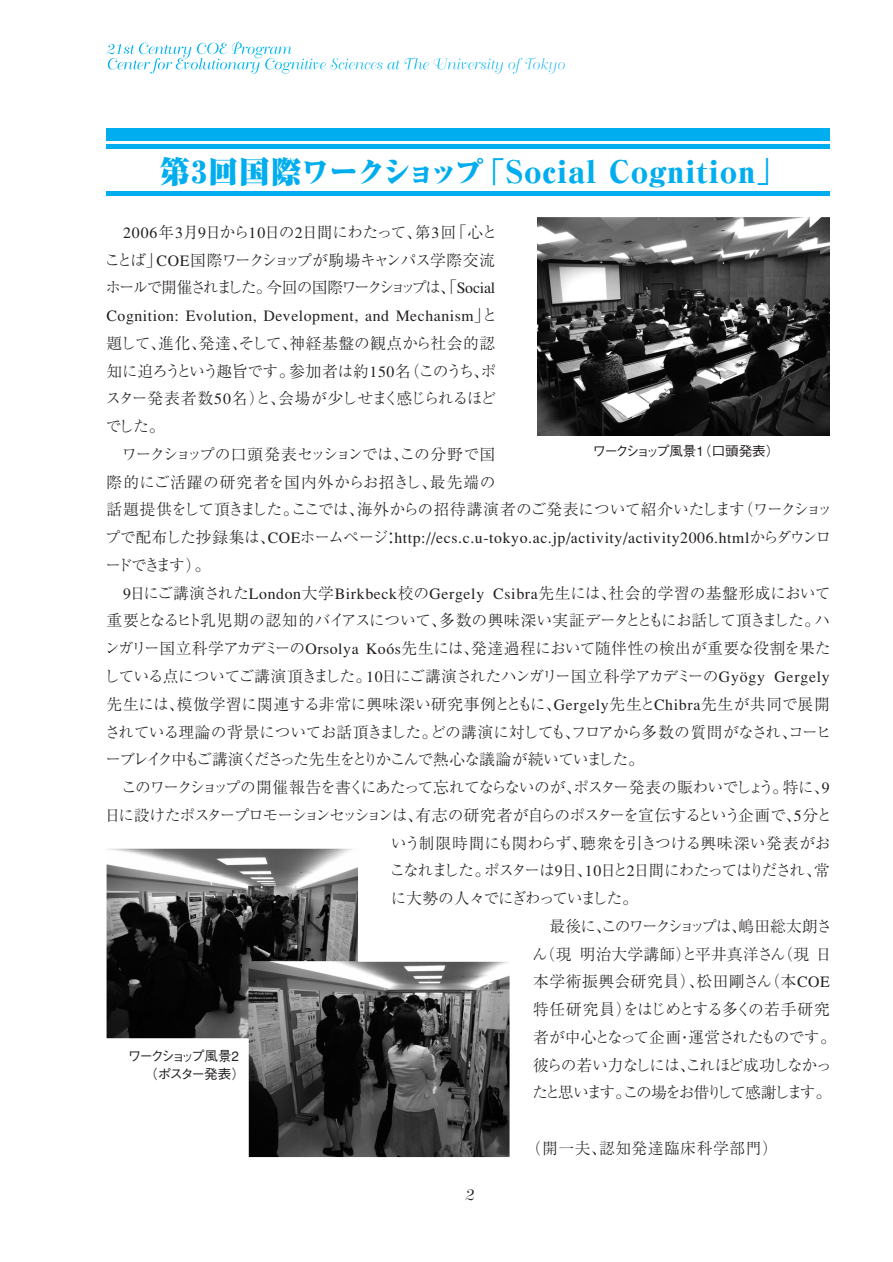
<style>
.page{position:relative;width:893px;height:1262px;background:#fff}
.page>*{position:absolute;margin:0;border:0;box-sizing:border-box;transform-origin:0 0}
.t1{font:900 30px "Ryumin";letter-spacing:.05em;color:#00aeef}
.t2{font:16.5px "Bellevue";color:#231f20}
.t3{font:300 15.75px/27.8px "Ryumin";letter-spacing:-.04em;color:#231f20;text-align:justify}
.t4{font:300 15.75px/27.8px "Ryumin";letter-spacing:-.01em;color:#231f20}
.t5{font:300 15.75px/27.8px "Ryumin";letter-spacing:.005em;color:#231f20}
.t6{font:300 15.75px "Ryumin";letter-spacing:-.095em;color:#231f20}
.t7{font:300 15.75px "Ryumin";letter-spacing:-.08em;color:#231f20}
.t8{font:300 15.75px "Ryumin";letter-spacing:-.075em;color:#231f20}
.t9{font:300 15.75px "Ryumin";letter-spacing:.035em;color:#231f20}
.t10{font:300 15.75px "Ryumin";letter-spacing:-.02em;color:#231f20}
.t11{font:300 15.75px "Ryumin";letter-spacing:-.15em;color:#231f20}
.t12{font:300 15.75px "Ryumin";letter-spacing:-.13em;color:#231f20}
.t13{font:300 15.75px "Ryumin";letter-spacing:.015em;color:#231f20}
.t14{font:15.75px "Times";color:#231f20}
.t15{font:500 13.5px/18px "Gothic BBB";letter-spacing:-.155em;color:#231f20}
.t16{font:500 13.5px "Gothic BBB";letter-spacing:-.075em;color:#231f20}
.s1{font-family:"Times";font-weight:400}
.s2{font-family:"BLS Gaiji ST Rml";font-weight:400}
</style>
<div class="page">
<svg style="left:107px;top:41px;width:458px;height:33px"></svg>
<img style="left:107px;top:848px;width:402px;height:309px">
<div style="left:107px;top:128px;width:722px;height:12px;background:#00aeef"></div>
<hr style="left:107px;top:145px;width:722px;height:4px;background:#00aeef">
<div style="left:107px;top:191px;width:722px;height:5px;background:#00aeef"></div>
<img style="left:537px;top:217px;width:293px;height:218px">
<h1 class="t1" style="left:160px;top:161px;width:627px">第3回国際ワークショップ「Social Cognition」</h1>
<p class="t4" style="left:104px;top:220px;width:394px;text-indent:19px">2006年3月9日から10日の2日間にわたって、第3回「心とことば」COE国際ワークショップが駒場キャンパス学際交流ホールで開催されました。今回の国際ワークショップは、「Social Cognition: Evolution, Development, and Mechanism」と題して、進化、発達、そして、神経基盤の観点から社会的認知に迫ろうという趣旨です。参加者は約150名（このうち、ポスター発表者数50名）と、会場が少しせまく感じられるほどでした。</p>
<p class="t5" style="left:105px;top:442px;width:729px;text-indent:16px">ワークショップの口頭発表セッションでは、この分野で国<br>際的にご活躍の研究者を国内外からお招きし、最先端の<br>話題提供をして頂きました。ここでは、海外からの招待講演者のご発表について紹介いたします（ワークショップで配布した抄録集は、COEホームページ：http://ecs.c.u-tokyo.ac.jp/activity/activity2006.htmlからダウンロードできます）。</p>
<p class="t3" style="left:104px;top:581px;width:729px;text-indent:19px">9日にご講演されたLondon大学Birkbeck校のGergely Csibra先生には、社会的学習の基盤形成において重要となるヒト乳児期の認知的バイアスについて、多数の興味深い実証データとともにお話して頂きました。ハンガリー国立科学アカデミーのOrsolya Koo<span class="s1">´</span>s先生には、発達過程において随伴性の検出が重要な役割を果たしている点についてご講演頂きました。10日にご講演されたハンガリー国立科学アカデミーのGyogy Gergely先生には、模倣学習に関連する非常に興味深い研究事例とともに、Gergely先生とChibra先生が共同で展開されている理論の背景についてお話頂きました。どの講演に対しても、フロアから多数の質問がなされ、コーヒーブレイク中もご講演くださった先生をとりかこんで熱心な議論が続いていました。</p>
<p class="t8" style="left:121px;top:781px;width:710px">このワークショップの開催報告を書くにあたって忘れてならないのが、ポスター発表の賑わいでしょう。特に、9</p>
<p class="t6" style="left:105px;top:809px;width:728px">日に設けたポスタープロモーションセッションは、有志の研究者が自らのポスターを宣伝するという企画で、5分と</p>
<p class="t10" style="left:391px;top:837px;width:441px">いう制限時間にも関わらず、聴衆を引きつける興味深い発表がお</p>
<p class="t7" style="left:389px;top:865px;width:441px">こなれました。ポスターは9日、10日と2日間にわたってはりだされ、常</p>
<p class="t6" style="left:390px;top:892px;width:249px">に大勢の人々でにぎわっていました。</p>
<p class="t12" style="left:549px;top:920px;width:284px">最後に、このワークショップは、嶋田総太<span class="s2">髓</span>さ</p>
<p class="t13" style="left:532px;top:948px;width:301px">ん（現明治大学講師）と平井真洋さん（現 日</p>
<p class="t9" style="left:533px;top:976px;width:298px">本学術振興会研究員）、松田剛さん（本COE</p>
<p class="t3" style="left:533px;top:997px;width:298px">特任研究員）をはじめとする多くの若手研究</p>
<p class="t3" style="left:533px;top:1025px;width:304px">者が中心となって企画・運営されたものです。</p>
<p class="t7" style="left:533px;top:1059px;width:300px">彼らの若い力なしには、これほど成功しなかっ</p>
<p class="t11" style="left:532px;top:1087px;width:300px">たと思います。この場をお借りして感謝します。</p>
<p class="t16" style="left:592px;top:446px;width:188px">ワークショップ風景1（口頭発表）</p>
<p class="t14" style="left:741px;top:670px;width:7px">¨</p>
<p class="t15" style="left:145px;top:1048px;width:102px;text-indent:-17px">ワークショップ風景2（ポスター発表）</p>
<p class="t2" style="left:463px;top:1187px;width:10px">2</p>
<p class="t9" style="left:525px;top:1142px;width:254px">（開一夫、認知発達臨床科学部門）</p>
</div>
